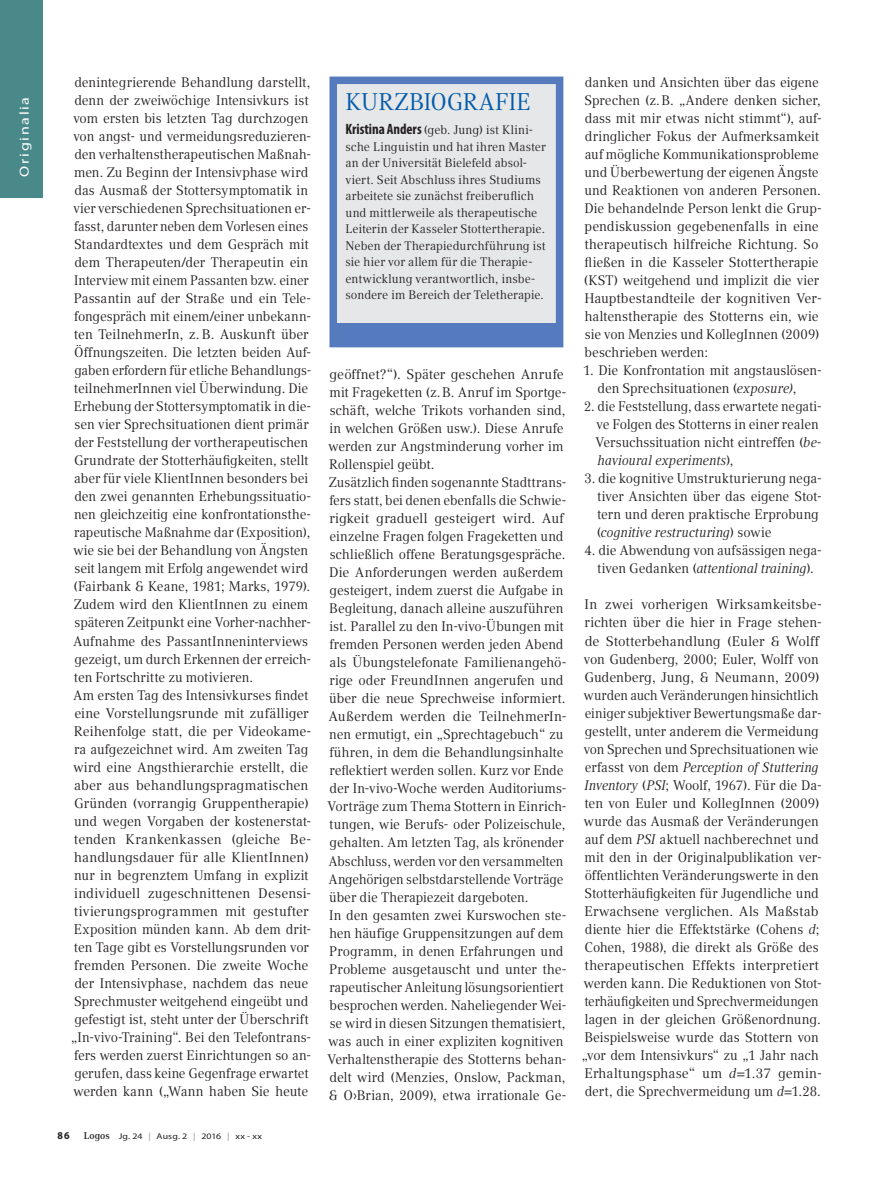
<style>
.page{position:relative;width:893px;height:1191px;background:#fff}
.page>*{position:absolute;margin:0;border:0;box-sizing:border-box;transform-origin:0 0}
.t1{font:24px "Compatil Text LT Pro";letter-spacing:.01em;color:#015aaa;scale:.96 1}
.t2{font:13.8px/18px "Compatil Text LT Pro";letter-spacing:-.005em;color:#231f20;scale:.96 1}
.t3{font:13.8px/18px "Compatil Text LT Pro";letter-spacing:-.005em;color:#231f20}
.t4{font:13.8px/18px "Compatil Text LT Pro";letter-spacing:-.005em;color:#231f20;scale:.95 1}
.t5{font:13.2px "Myriad Pro";letter-spacing:.105em;color:#fff;scale:1.21 1}
.t6{font:12.3px/16.5px "Compatil Text LT Pro";color:#231f20}
.t7{font:700 10.5px "Myriad Pro";color:#231f20;scale:.94 1}
.t8{font:8.4px "Myriad Pro";letter-spacing:.01em;color:#231f20;scale:1.18 1}
.s1{font-family:"Compatil Text LT Pro";font-weight:700;font-size:9.75px}
.s2{color:#939598}
.s3{font-family:"Myriad Pro";font-weight:700;font-stretch:condensed;font-size:15px}
.s4{font-style:italic}
</style>
<div class="page">
<div style="left:0;top:0;width:43px;height:198px;background:#498989"></div>
<div style="left:333px;top:80px;width:227px;height:263px;background:#e6e7e9"></div>
<div style="left:329px;top:77px;width:234px;height:270px;border:8px solid #557bbe"></div>
<div style="left:336px;top:323px;width:220px;height:17px;background:#557bbe"></div>
<p class="t5" style="left:16px;top:176px;width:67px;rotate:-90deg">Originalia</p>
<p class="t2" style="left:71px;top:73px;width:252px">denintegrierende Behandlung darstellt, denn der zweiwöchige Intensivkurs ist vom ersten bis letzten Tag durchzogen von angst- und vermeidungsreduzieren&shy;den verhaltenstherapeutischen Maßnah&shy;men. Zu Beginn der Intensivphase wird das Ausmaß der Stottersymptomatik in vier verschiedenen Sprechsituationen er&shy;fasst, darunter neben dem Vorlesen eines Standardtextes und dem Gespräch mit dem Therapeuten/der Therapeutin ein Interview mit einem Passanten bzw. einer Passantin auf der Straße und ein Tele&shy;fongespräch mit einem/einer unbekann&shy;ten TeilnehmerIn, z. B. Auskunft über Öffnungszeiten. Die letzten beiden Auf&shy;gaben erfordern für etliche Behandlungs&shy;teilnehmerInnen viel Überwindung. Die Erhebung der Stottersymptomatik in die&shy;sen vier Sprechsituationen dient primär der Feststellung der vortherapeutischen Grundrate der Stotterhäufigkeiten, stellt aber für viele KlientInnen besonders bei den zwei genannten Erhebungssituatio&shy;nen gleichzeitig eine konfrontationsthe&shy;rapeutische Maßnahme dar (Exposition), wie sie bei der Behandlung von Ängsten seit langem mit Erfolg angewendet wird (Fairbank &amp; Keane, 1981; Marks, 1979).<br>Zudem wird den KlientInnen zu einem späteren Zeitpunkt eine Vorher-nachher-Aufnahme des PassantInneninterviews gezeigt, um durch Erkennen der erreich&shy;ten Fortschritte zu motivieren.<br>Am ersten Tag des Intensivkurses findet eine Vorstellungsrunde mit zufälliger Reihenfolge statt, die per Videokame&shy;ra aufgezeichnet wird. Am zweiten Tag wird eine Angsthierarchie erstellt, die aber aus behandlungspragmatischen Gründen (vorrangig Gruppentherapie) und wegen Vorgaben der kostenerstat&shy;tenden Krankenkassen (gleiche Be&shy;handlungsdauer für alle KlientInnen) nur in begrenztem Umfang in explizit individuell zugeschnittenen Desensi&shy;tivierungsprogrammen mit gestufter Exposition münden kann. Ab dem drit&shy;ten Tage gibt es Vorstellungsrunden vor fremden Personen. Die zweite Woche der Intensivphase, nachdem das neue Sprechmuster weitgehend eingeübt und gefestigt ist, steht unter der Überschrift „In-vivo-Training“. Bei den Telefontrans&shy;fers werden zuerst Einrichtungen so an&shy;gerufen, dass keine Gegenfrage erwartet werden kann („Wann haben Sie heute</p>
<p class="t7" style="left:58px;top:1128px;width:14px">86</p>
<p class="t8" style="left:84px;top:1131px;width:152px"><span class="s1">Logos</span> Jg. 24 <span class="s2">|</span> Ausg. 2 <span class="s2">|</span> 2016 <span class="s2">|</span> xx - xx</p>
<h1 class="t1" style="left:345px;top:88px;width:194px">KURZBIOGRAFIE</h1>
<p class="t6" style="left:345px;top:122px;width:202px"><span class="s3">Kristina Anders</span> (geb. Jung) ist Klini&shy;sche Linguistin und hat ihren Master an der Universität Bielefeld absol&shy;viert. Seit Abschluss ihres Studiums arbeitete sie zunächst freiberuflich und mittlerweile als therapeutische Leiterin der Kasseler Stottertherapie.<br>Neben der Therapiedurchführung ist sie hier vor allem für die Therapie&shy;entwicklung verantwortlich, insbe&shy;sondere im Bereich der Teletherapie.</p>
<p class="t3" style="left:328px;top:365px;width:240px">geöffnet?“). Später geschehen Anrufe mit Frageketten (z.B. Anruf im Sportge&shy;schäft, welche Trikots vorhanden sind, in welchen Größen usw.). Diese Anrufe werden zur Angstminderung vorher im Rollenspiel geübt.<br>Zusätzlich finden sogenannte Stadttrans&shy;fers statt, bei denen ebenfalls die Schwie&shy;rigkeit graduell gesteigert wird. Auf einzelne Fragen folgen Frageketten und schließlich offene Beratungsgespräche.<br>Die Anforderungen werden außerdem gesteigert, indem zuerst die Aufgabe in Begleitung, danach alleine auszuführen ist. Parallel zu den In-vivo-Übungen mit fremden Personen werden jeden Abend als Übungstelefonate Familienangehö&shy;rige oder FreundInnen angerufen und über die neue Sprechweise informiert.<br>Außerdem werden die TeilnehmerIn&shy;nen ermutigt, ein „Sprechtagebuch“ zu führen, in dem die Behandlungsinhalte reflektiert werden sollen. Kurz vor Ende der In-vivo-Woche werden Auditoriums-Vorträge zum Thema Stottern in Einrich&shy;tungen, wie Berufs- oder Polizeischule, gehalten. Am letzten Tag, als krönender Abschluss, werden vor den versammelten Angehörigen selbstdarstellende Vorträge über die Therapiezeit dargeboten.<br>In den gesamten zwei Kurswochen ste&shy;hen häufige Gruppensitzungen auf dem Programm, in denen Erfahrungen und Probleme ausgetauscht und unter the&shy;rapeutischer Anleitung lösungsorientiert besprochen werden. Naheliegender Wei&shy;se wird in diesen Sitzungen thematisiert, was auch in einer expliziten kognitiven Verhaltenstherapie des Stotterns behan&shy;delt wird (Menzies, Onslow, Packman, &amp; O›Brian, 2009), etwa irrationale Ge-</p>
<p class="t2" style="left:584px;top:73px;width:249px">danken und Ansichten über das eigene Sprechen (z.B. „Andere denken sicher, dass mit mir etwas nicht stimmt“), auf&shy;dringlicher Fokus der Aufmerksamkeit auf mögliche Kommunikationsprobleme und Überbewertung der eigenen Ängste und Reaktionen von anderen Personen.<br>Die behandelnde Person lenkt die Grup&shy;pendiskussion gegebenenfalls in eine therapeutisch hilfreiche Richtung. So fließen in die Kasseler Stottertherapie (KST) weitgehend und implizit die vier Hauptbestandteile der kognitiven Ver&shy;haltenstherapie des Stotterns ein, wie sie von Menzies und KollegInnen (2009) beschrieben werden:</p>
<p class="t2" style="left:598px;top:361px;width:235px;text-indent:-15px">1. Die Konfrontation mit angstauslösen&shy;den Sprechsituationen (<span class="s4">exposure)</span>,</p>
<p class="t4" style="left:596px;top:397px;width:239px;text-indent:-12px">2. die Feststellung, dass erwartete negati&shy;ve Folgen des Stotterns in einer realen Versuchssituation nicht eintreffen (<span class="s4">be&shy;havioural experiments</span>),</p>
<p class="t2" style="left:597px;top:470px;width:236px;text-indent:-12px">3. die kognitive Umstrukturierung nega&shy;tiver Ansichten über das eigene Stot&shy;tern und deren praktische Erprobung (<span class="s4">cognitive restructuring</span>) sowie</p>
<p class="t2" style="left:584px;top:542px;width:249px;text-align:center">4. die Abwendung von aufsässigen nega&shy;tiven Gedanken (<span class="s4">attentional training</span>).</p>
<p class="t3" style="left:582px;top:596px;width:242px">In zwei vorherigen Wirksamkeitsbe&shy;richten über die hier in Frage stehen&shy;de Stotterbehandlung (Euler &amp; Wolff von Gudenberg, 2000; Euler, Wolff von Gudenberg, Jung, &amp; Neumann, 2009) wurden auch Veränderungen hinsichtlich einiger subjektiver Bewertungsmaße dar&shy;gestellt, unter anderem die Vermeidung von Sprechen und Sprechsituationen wie erfasst von dem <span class="s4">Perception of Stuttering Inventory</span> (<span class="s4">PSI</span>; Woolf, 1967). Für die Da&shy;ten von Euler und KollegInnen (2009) wurde das Ausmaß der Veränderungen auf dem <span class="s4">PSI</span> aktuell nachberechnet und mit den in der Originalpublikation ver&shy;öffentlichten Veränderungswerte in den Stotterhäufigkeiten für Jugendliche und Erwachsene verglichen. Als Maßstab diente hier die Effektstärke (Cohens <span class="s4">d</span>; Cohen, 1988), die direkt als Größe des therapeutischen Effekts interpretiert werden kann. Die Reduktionen von Stot&shy;terhäufigkeiten und Sprechvermeidungen lagen in der gleichen Größenordnung.<br>Beispielsweise wurde das Stottern von „vor dem Intensivkurs“ zu „1 Jahr nach Erhaltungsphase“ um <span class="s4">d</span>=1.37 gemin&shy;dert, die Sprechvermeidung um <span class="s4">d</span>=1.28.</p>
</div>
